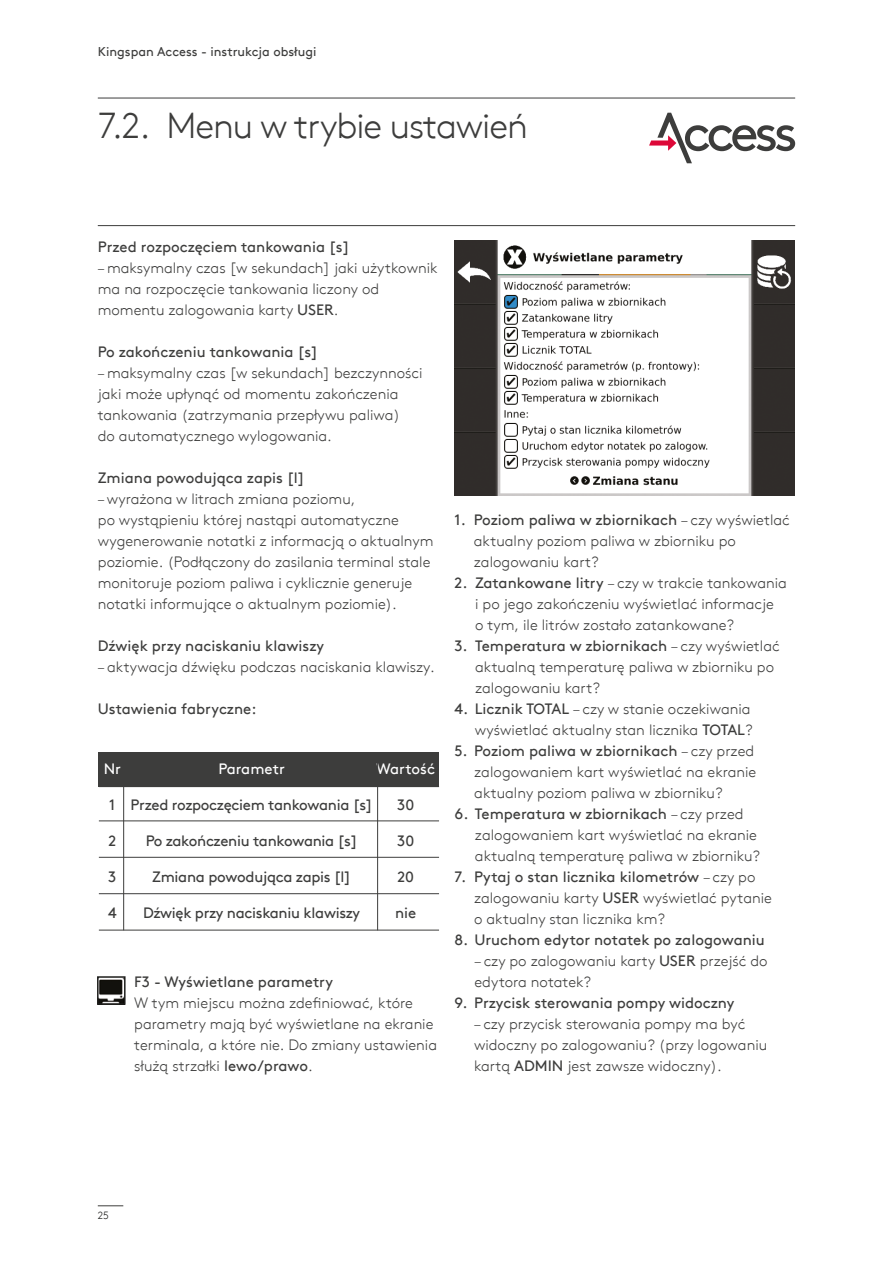
<style>
.page{position:relative;width:893px;height:1263px;background:#fff}
.page>*{position:absolute;margin:0;border:0;box-sizing:border-box;transform-origin:0 0}
.t1{font:300 36px "Kingspan Brown TT";letter-spacing:-.03em;color:#3d3d3c}
.t2{font:300 15px/21px "Kingspan Brown TT";color:#3d3d3c}
.t3{font:15px "Kingspan Brown TT";color:#3d3d3c}
.t4{font:15px "Kingspan Brown TT";letter-spacing:-.02em;color:#3d3d3c}
.t5{font:15px "Kingspan Brown TT";color:#fff}
.t6{font:12.75px "Kingspan Brown TT";color:#3d3d3c}
.t7{font:300 10.5px "Kingspan Brown TT";color:#1d1d1b}
.s1{font-weight:400}
</style>
<div class="page">
<hr style="left:98px;top:98px;width:697px;height:1px;background:#3d3d3c">
<hr style="left:98px;top:225px;width:697px;height:1px;background:#3d3d3c">
<svg style="left:98px;top:1205px;width:25px;height:1px"></svg>
<hr style="left:99px;top:930px;width:340px;height:1px;background:#3d3d3c">
<div style="left:99px;top:753px;width:340px;height:34px;background:#3d3d3c"></div>
<hr style="left:99px;top:821px;width:340px;height:1px;background:#3d3d3c">
<hr style="left:99px;top:857px;width:340px;height:1px;background:#3d3d3c">
<hr style="left:99px;top:893px;width:340px;height:1px;background:#3d3d3c">
<hr style="left:123px;top:760px;width:1px;height:170px;background:#3d3d3c">
<hr style="left:377px;top:760px;width:1px;height:170px;background:#3d3d3c">
<img style="left:100px;top:979px;width:23px;height:23px">
<div style="left:97px;top:976px;width:29px;height:29px;border:2px solid #1d1d1b"></div>
<img style="left:455px;top:240px;width:340px;height:255px">
<svg style="left:649px;top:113px;width:146px;height:50px"></svg>
<p class="t6" style="left:98px;top:42px;width:220px">Kingspan Access - instrukcja obsługi</p>
<h1 class="t1" style="left:98px;top:99px;width:431px">7.2. Menu w trybie ustawień</h1>
<p class="t3" style="left:98px;top:235px;width:253px">Przed rozpoczęciem tankowania [s]</p>
<p class="t2" style="left:98px;top:256px;width:341px">– maksymalny czas [w sekundach] jaki użytkownik ma na rozpoczęcie tankowania liczony od momentu zalogowania karty <span class="s1">USER</span>.</p>
<p class="t3" style="left:98px;top:340px;width:222px">Po zakończeniu tankowania [s]</p>
<p class="t2" style="left:98px;top:361px;width:326px">– maksymalny czas [w sekundach] bezczynności jaki może upłynąć od momentu zakończenia tankowania (zatrzymania przepływu paliwa)<br>do automatycznego wylogowania.</p>
<p class="t3" style="left:98px;top:466px;width:208px">Zmiana powodująca zapis [l]</p>
<p class="t2" style="left:98px;top:487px;width:337px">– wyrażona w litrach zmiana poziomu,<br>po wystąpieniu której nastąpi automatyczne wygenerowanie notatki z informacją o aktualnym poziomie. (Podłączony do zasilania terminal stale monitoruje poziom paliwa i cyklicznie generuje notatki informujące o aktualnym poziomie).</p>
<p class="t3" style="left:98px;top:634px;width:228px">Dźwięk przy naciskaniu klawiszy</p>
<p class="t2" style="left:98px;top:655px;width:338px">– aktywacja dźwięku podczas naciskania klawiszy.</p>
<p class="t3" style="left:98px;top:697px;width:160px">Ustawienia fabryczne:</p>
<p class="t5" style="left:104px;top:757px;width:19px">Nr</p>
<p class="t3" style="left:109px;top:793px;width:8px">1</p>
<p class="t3" style="left:108px;top:829px;width:9px">2</p>
<p class="t3" style="left:108px;top:865px;width:10px">3</p>
<p class="t3" style="left:108px;top:901px;width:10px">4</p>
<p class="t5" style="left:377px;top:757px;width:60px">Wartość</p>
<p class="t3" style="left:397px;top:793px;width:18px">30</p>
<p class="t3" style="left:397px;top:829px;width:18px">30</p>
<p class="t3" style="left:397px;top:865px;width:18px">20</p>
<p class="t3" style="left:395px;top:901px;width:23px">nie</p>
<p class="t5" style="left:218px;top:757px;width:68px">Parametr</p>
<p class="t4" style="left:131px;top:793px;width:243px">Przed rozpoczęciem tankowania [s]</p>
<p class="t4" style="left:146px;top:829px;width:213px">Po zakończeniu tankowania [s]</p>
<p class="t4" style="left:152px;top:865px;width:200px">Zmiana powodująca zapis [l]</p>
<p class="t4" style="left:143px;top:901px;width:219px">Dźwięk przy naciskaniu klawiszy</p>
<p class="t3" style="left:134px;top:970px;width:200px">F3 - Wyświetlane parametry</p>
<p class="t2" style="left:134px;top:991px;width:304px">W tym miejscu można zdefiniować, które parametry mają być wyświetlane na ekranie terminala, a które nie. Do zmiany ustawienia służą strzałki <span class="s1">lewo/prawo</span>.</p>
<p class="t2" style="left:474px;top:508px;width:317px;text-indent:-19px"><span class="s1">1. Poziom paliwa w zbiornikach</span> – czy wyświetlać aktualny poziom paliwa w zbiorniku po zalogowaniu kart?</p>
<p class="t2" style="left:475px;top:571px;width:313px;text-indent:-20px"><span class="s1">2. Zatankowane litry</span> – czy w trakcie tankowania i po jego zakończeniu wyświetlać informacje<br>o tym, ile litrów zostało zatankowane?</p>
<p class="t2" style="left:475px;top:634px;width:306px;text-indent:-21px"><span class="s1">3. Temperatura w zbiornikach</span> – czy wyświetlać aktualną temperaturę paliwa w zbiorniku po zalogowaniu kart?</p>
<p class="t2" style="left:455px;top:697px;width:299px;text-align:right"><span class="s1">4. Licznik TOTAL</span> – czy w stanie oczekiwania wyświetlać aktualny stan licznika <span class="s1">TOTAL</span>?</p>
<p class="t2" style="left:474px;top:739px;width:284px;text-indent:-20px"><span class="s1">5. Poziom paliwa w zbiornikach</span> – czy przed zalogowaniem kart wyświetlać na ekranie aktualny poziom paliwa w zbiorniku?</p>
<p class="t2" style="left:475px;top:802px;width:287px;text-indent:-20px"><span class="s1">6. Temperatura w zbiornikach</span> – czy przed zalogowaniem kart wyświetlać na ekranie aktualną temperaturę paliwa w zbiorniku?</p>
<p class="t2" style="left:474px;top:865px;width:299px;text-indent:-20px"><span class="s1">7. Pytaj o stan licznika kilometrów</span> – czy po zalogowaniu karty <span class="s1">USER</span> wyświetlać pytanie o aktualny stan licznika km?</p>
<p class="t3" style="left:455px;top:928px;width:312px">8. Uruchom edytor notatek po zalogowaniu</p>
<p class="t2" style="left:474px;top:949px;width:295px">– czy po zalogowaniu karty <span class="s1">USER</span> przejść do edytora notatek?</p>
<p class="t3" style="left:455px;top:991px;width:281px">9. Przycisk sterowania pompy widoczny</p>
<p class="t2" style="left:474px;top:1012px;width:295px">– czy przycisk sterowania pompy ma być widoczny po zalogowaniu? (przy logowaniu kartą <span class="s1">ADMIN</span> jest zawsze widoczny).</p>
<p class="t7" style="left:98px;top:1207px;width:13px">25</p>
</div>
